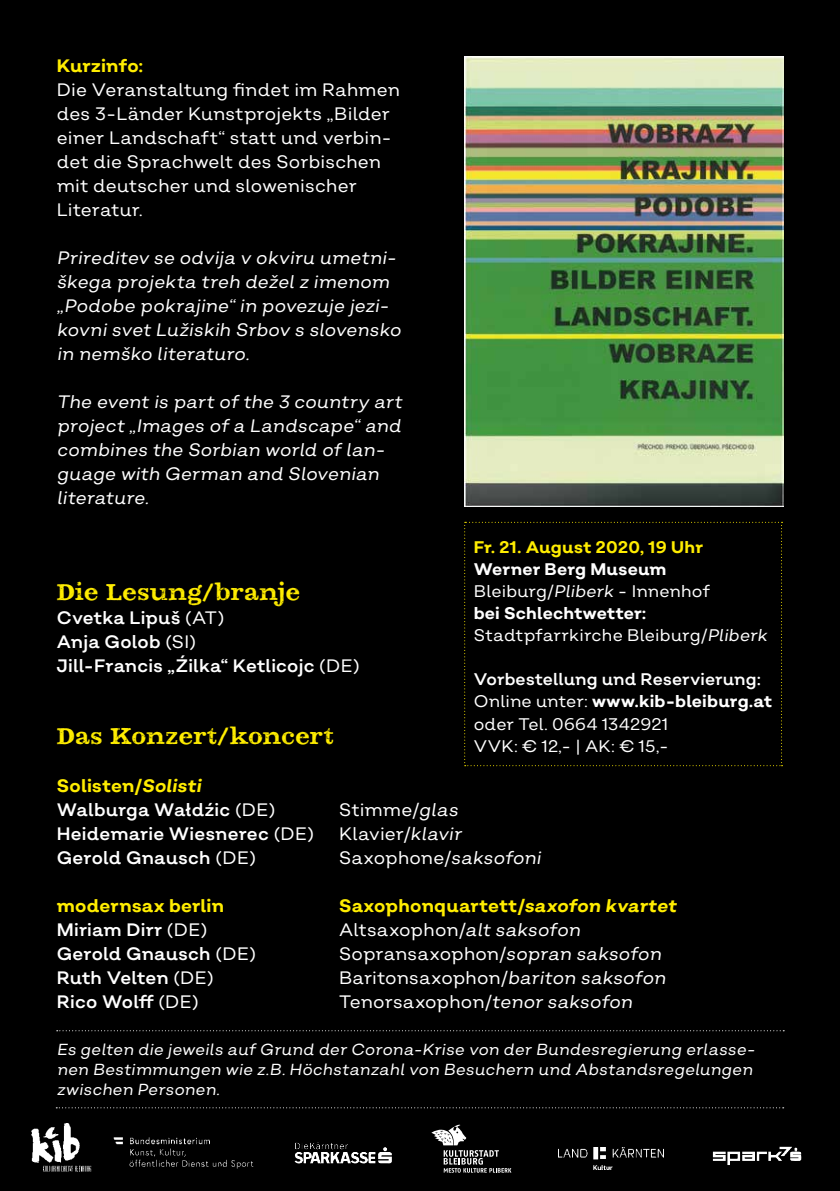
<style>
.page{position:relative;width:840px;height:1191px;background:#fff}
.page>*{position:absolute;margin:0;border:0;box-sizing:border-box;transform-origin:0 0}
.t1{font:22px "Zapatista";letter-spacing:.005em;color:#ffed00}
.t2{font:18px/24px "Salvatore";letter-spacing:.01em;color:#fff}
.t3{font:italic 18px/24px "Salvatore";letter-spacing:.01em;color:#fff}
.t4{font:18px/24px "Salvatore";letter-spacing:.01em;color:#fff}
.t5{font:700 18px "Salvatore";letter-spacing:.01em;color:#ffed00}
.t6{font:16.8px/22px "Salvatore";letter-spacing:.01em;color:#fff}
.t7{font:700 16.8px "Salvatore";letter-spacing:.025em;color:#ffed00}
.t8{font:italic 16px/20px "Salvatore";letter-spacing:.015em;color:#fff}
.s1{font-style:inherit}
.s2{font-weight:700;color:#ffed00}
.s3{font-weight:700;font-style:italic;color:#ffed00}
.s4{font-style:italic}
.s5{font-weight:700}
</style>
<div class="page">
<div style="left:0;top:0;width:839px;height:1191px;background:#000"></div>
<img style="left:464px;top:57px;width:318px;height:450px">
<svg style="left:464px;top:522px;width:318px;height:244px"></svg>
<svg style="left:57px;top:1030px;width:726px;height:1px"></svg>
<svg style="left:56px;top:1107px;width:727px;height:1px"></svg>
<img style="left:31px;top:1123px;width:61px;height:48px">
<img style="left:712px;top:1146px;width:89px;height:19px">
<svg style="left:431px;top:1124px;width:80px;height:48px"></svg>
<img style="left:558px;top:1147px;width:105px;height:23px">
<img style="left:295px;top:1142px;width:53px;height:7px">
<img style="left:113px;top:1137px;width:141px;height:32px">
<p class="t5" style="left:57px;top:54px;width:88px">Kurzinfo:</p>
<p class="t2" style="left:57px;top:77px;width:344px">Die Veranstaltung findet im Rahmen des 3-Länder Kunstprojekts „Bilder einer Landschaft“ statt und verbin&shy;det die Sprachwelt des Sorbischen mit deutscher und slowenischer<br>Literatur.</p>
<p class="t3" style="left:57px;top:245px;width:345px">Prireditev se odvija v okviru umetni&shy;škega projekta treh dežel z imenom „Podobe pokrajine“ in povezuje jezi&shy;kovni svet Lužiskih Srbov s slovensko in nemško literaturo.</p>
<p class="t3" style="left:57px;top:389px;width:347px">The event is part of the 3 country art project „Images of a Landscape“ and combines the Sorbian world of lan&shy;guage with German and Slovenian literature.</p>
<p class="t1" style="left:57px;top:578px;width:245px">Die Lesung/branje</p>
<p class="t4" style="left:57px;top:606px;width:304px">Cvetka Lipuš <span class="s1">(AT)<br></span>Anja Golob <span class="s1">(SI)<br></span>Jill-Francis „Źilka“ Ketlicojc <span class="s1">(DE)</span></p>
<p class="t1" style="left:57px;top:722px;width:279px">Das Konzert/koncert</p>
<p class="t4" style="left:57px;top:774px;width:220px"><span class="s2">Solisten/</span><span class="s3">Solisti<br></span>Walburga Wałdźic <span class="s1">(DE)</span></p>
<p class="t2" style="left:339px;top:797px;width:120px">Stimme/<span class="s4">glas</span></p>
<p class="t7" style="left:473px;top:536px;width:231px">Fr. 21. August 2020, 19 Uhr</p>
<p class="t6" style="left:473px;top:558px;width:295px"><span class="s5">Werner Berg Museum<br></span>Bleiburg/<span class="s4">Pliberk</span> - Innenhof<br><span class="s5">bei Schlechtwetter:<br></span>Stadtpfarrkirche Bleiburg/<span class="s4">Pliberk</span></p>
<p class="t6" style="left:473px;top:668px;width:299px"><span class="s1">Vorbestellung und Reservierung:<br></span>Online unter: <span class="s5">www.kib-bleiburg.at </span>oder Tel. 0664 1342921<br>VVK: € 12,- | AK: € 15,-</p>
<p class="t4" style="left:57px;top:822px;width:259px">Heidemarie Wiesnerec <span class="s1">(DE)</span></p>
<p class="t2" style="left:339px;top:821px;width:124px">Klavier/<span class="s4">klavir</span></p>
<p class="t4" style="left:57px;top:846px;width:201px">Gerold Gnausch <span class="s1">(DE)</span></p>
<p class="t2" style="left:339px;top:845px;width:203px">Saxophone/<span class="s4">saksofoni</span></p>
<p class="t5" style="left:57px;top:894px;width:169px">modernsax berlin</p>
<p class="t5" style="left:339px;top:894px;width:338px">Saxophonquartett/<span class="s4">saxofon kvartet</span></p>
<p class="t4" style="left:57px;top:918px;width:152px">Miriam Dirr <span class="s1">(DE)</span></p>
<p class="t2" style="left:339px;top:917px;width:242px">Altsaxophon/<span class="s4">alt saksofon</span></p>
<p class="t4" style="left:57px;top:942px;width:201px">Gerold Gnausch <span class="s1">(DE)</span></p>
<p class="t2" style="left:339px;top:941px;width:323px">Sopransaxophon/<span class="s4">sopran saksofon</span></p>
<p class="t4" style="left:57px;top:966px;width:158px">Ruth Velten <span class="s1">(DE)</span></p>
<p class="t2" style="left:339px;top:965px;width:328px">Baritonsaxophon/<span class="s4">bariton saksofon</span></p>
<p class="t4" style="left:57px;top:990px;width:143px">Rico Wolff <span class="s1">(DE)</span></p>
<p class="t2" style="left:339px;top:989px;width:295px">Tenorsaxophon/<span class="s4">tenor saksofon</span></p>
<p class="t8" style="left:57px;top:1039px;width:699px">Es gelten die jeweils auf Grund der Corona-Krise von der Bundesregierung erlasse&shy;nen Bestimmungen wie z.B. Höchstanzahl von Besuchern und Abstandsregelungen zwischen Personen.</p>
</div>
